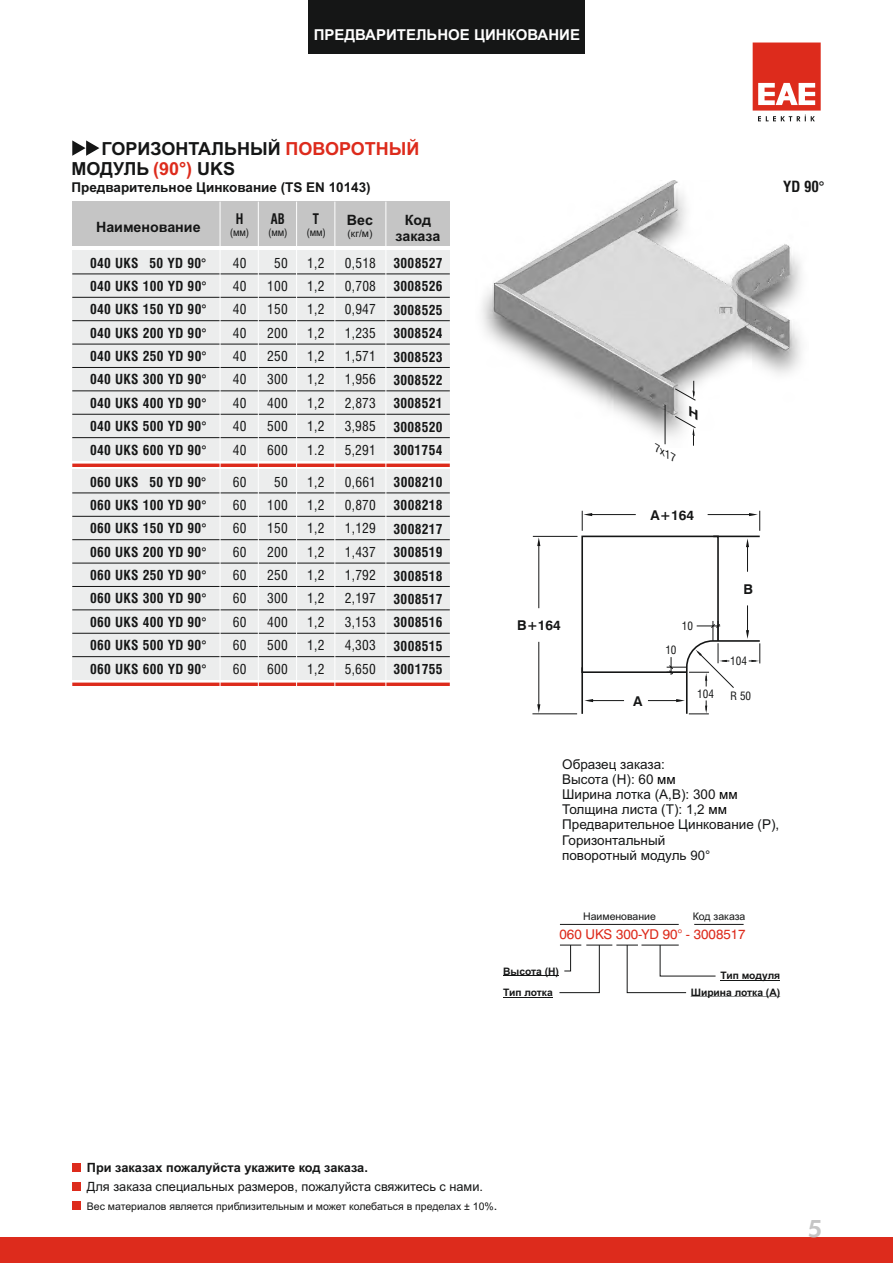
<style>
.page{position:relative;width:893px;height:1263px;background:#fff}
.page>*{position:absolute;margin:0;border:0;box-sizing:border-box;transform-origin:0 0}
.t1{font:800 24px "Futura BT";color:#c5c5c5}
.t2{font:700 18px/20.1px "Arial";color:#151616}
.t3{font:700 15px "Arial";color:#fff}
.t4{font:700 condensed 15px "Swiss 721 BT";color:#151616}
.t5{font:700 14.25px/15.9px "Arial";color:#151616;text-align:center}
.t6{font:700 condensed 14.25px "Swiss 721 BT";color:#151616;scale:.9 1}
.t7{font:700 condensed 13.5px/23.4px "Swiss 721 BT";letter-spacing:.02em;color:#151616;text-align:justify}
.t8{font:condensed 13.5px/23.4px "Swiss 721 BT";letter-spacing:.02em;color:#151616;text-align:justify}
.t9{font:13.5px/15.1px "Arial";color:#151616}
.t10{font:700 13.5px "Arial";color:#151616}
.t11{font:13.5px "Swiss 721 BT";color:#dd2b1c}
.t12{font:700 13.5px "Swiss 721 BT";color:#151616}
.t13{font:12.75px/19.2px "Arial";color:#151616}
.t14{font:condensed 11.25px "Swiss 721 BT";color:#151616}
.t15{font:10.5px "Arial";color:#151616}
.t16{font:10.5px "Swiss 721 BT";color:#151616;scale:.9 1}
.t17{font:700 10.35px/21.6px "Arial";color:#151616}
.t18{font:10.05px "Arial";color:#151616}
.t19{font:italic condensed 9.75px "Swiss 721 BT";color:#151616;scale:1.33 1}
.s1{color:#dd2b1c}
.s2{font-family:"Arial"}
.s3{font-size:10.5px}
.s4{color:#000}
.s5{font-size:13.2px}
.s6{font-weight:700}
.s7{font-size:12.75px}
</style>
<div class="page">
<img style="left:481px;top:181px;width:320px;height:264px">
<hr style="left:532px;top:713px;width:45px;height:1px;background:#151616">
<hr style="left:533px;top:536px;width:44px;height:1px;background:#151616">
<hr style="left:539px;top:542px;width:1px;height:66px;background:#151616">
<svg style="left:537px;top:537px;width:3px;height:9px"></svg>
<hr style="left:539px;top:642px;width:1px;height:67px;background:#151616">
<svg style="left:537px;top:704px;width:3px;height:9px"></svg>
<div style="left:0;top:1237px;width:893px;height:26px;background:#dd2b1c"></div>
<svg style="left:753px;top:43px;width:68px;height:78px"></svg>
<div style="left:72px;top:250px;width:378px;height:211px;background:#eceded"></div>
<hr style="left:72px;top:391px;width:378px;height:1px;background:#151616">
<hr style="left:72px;top:414px;width:378px;height:1px;background:#151616">
<hr style="left:72px;top:437px;width:378px;height:1px;background:#151616">
<hr style="left:72px;top:464px;width:378px;height:3px;background:#dd2b1c">
<div style="left:72px;top:469px;width:378px;height:211px;background:#eceded"></div>
<hr style="left:72px;top:493px;width:378px;height:1px;background:#151616">
<hr style="left:72px;top:516px;width:378px;height:1px;background:#151616">
<hr style="left:72px;top:539px;width:378px;height:1px;background:#151616">
<hr style="left:72px;top:563px;width:378px;height:1px;background:#151616">
<hr style="left:72px;top:586px;width:378px;height:1px;background:#151616">
<hr style="left:72px;top:610px;width:378px;height:1px;background:#151616">
<hr style="left:72px;top:633px;width:378px;height:1px;background:#151616">
<hr style="left:72px;top:656px;width:378px;height:1px;background:#151616">
<svg style="left:72px;top:682px;width:378px;height:4px"></svg>
<svg style="left:72px;top:140px;width:27px;height:16px"></svg>
<div style="left:72px;top:202px;width:378px;height:44px;background:#c5c5c5"></div>
<hr style="left:72px;top:274px;width:378px;height:1px;background:#151616">
<hr style="left:72px;top:297px;width:378px;height:1px;background:#151616">
<hr style="left:72px;top:320px;width:378px;height:1px;background:#151616">
<hr style="left:72px;top:344px;width:378px;height:1px;background:#151616">
<hr style="left:72px;top:367px;width:378px;height:1px;background:#151616">
<hr style="left:220px;top:202px;width:1px;height:484px;background:#fff">
<hr style="left:258px;top:202px;width:1px;height:484px;background:#fff">
<hr style="left:296px;top:202px;width:1px;height:484px;background:#fff">
<hr style="left:334px;top:202px;width:1px;height:484px;background:#fff">
<hr style="left:385px;top:202px;width:1px;height:484px;background:#fff">
<hr style="left:665px;top:405px;width:1px;height:39px;background:#151616">
<div style="left:72px;top:1182px;width:9px;height:9px;background:#dd2b1c"></div>
<div style="left:72px;top:1163px;width:9px;height:8px;background:#dd2b1c"></div>
<div style="left:72px;top:1201px;width:9px;height:9px;background:#dd2b1c"></div>
<hr style="left:560px;top:924px;width:119px;height:1px;background:#151616">
<hr style="left:694px;top:924px;width:50px;height:1px;background:#151616">
<svg style="left:559px;top:944px;width:157px;height:49px"></svg>
<hr style="left:641px;top:945px;width:38px;height:1px;background:#151616">
<hr style="left:503px;top:975px;width:56px;height:1px;background:#151616">
<hr style="left:503px;top:997px;width:50px;height:1px;background:#151616">
<hr style="left:691px;top:996px;width:72px;height:1px;background:#151616">
<svg style="left:763px;top:996px;width:17px;height:1px"></svg>
<hr style="left:720px;top:980px;width:60px;height:1px;background:#151616">
<div style="left:308px;top:0;width:277px;height:53px;background:#151616"></div>
<svg style="left:581px;top:511px;width:180px;height:204px"></svg>
<svg style="left:675px;top:381px;width:23px;height:65px"></svg>
<p class="t3" style="left:314px;top:29px;width:268px">ПРЕДВАРИТЕЛЬНОЕ ЦИНКОВАНИЕ</p>
<p class="t2" style="left:71px;top:141px;width:349px;text-indent:30px">ГОРИЗОНТАЛЬНЫЙ <span class="s1">ПОВОРОТНЫЙ<br></span>МОДУЛЬ <span class="s1">(90°)</span> UKS</p>
<p class="t10" style="left:71px;top:182px;width:301px">Предварительное Цинкование (TS EN 10143)</p>
<p class="t6" style="left:236px;top:213px;width:10px">H</p>
<p class="t6" style="left:313px;top:213px;width:8px">T</p>
<p class="t16" style="left:230px;top:228px;width:66px">(<span class="s2">мм</span>) (<span class="s2">мм</span>)</p>
<p class="t16" style="left:307px;top:228px;width:23px">(<span class="s2">мм</span>)</p>
<p class="t6" style="left:271px;top:213px;width:17px">AB</p>
<p class="t5" style="left:96px;top:220px;width:106px">Наименование</p>
<p class="t5" style="left:396px;top:213px;width:46px">Код заказа</p>
<p class="t5" style="left:347px;top:213px;width:27px">Вес</p>
<p class="t18" style="left:348px;top:230px;width:26px">(кг/<span class="s3">м</span>)</p>
<p class="t7" style="left:90px;top:252px;width:117px">040 UKS 50 YD 90° 040 UKS 100 YD 90° 040 UKS 150 YD 90° 040 UKS 200 YD 90° 040 UKS 250 YD 90° 040 UKS 300 YD 90° 040 UKS 400 YD 90° 040 UKS 500 YD 90° 040 UKS 600 YD 90°</p>
<p class="t7" style="left:90px;top:471px;width:117px">060 UKS 50 YD 90° 060 UKS 100 YD 90° 060 UKS 150 YD 90° 060 UKS 200 YD 90° 060 UKS 250 YD 90° 060 UKS 300 YD 90° 060 UKS 400 YD 90° 060 UKS 500 YD 90° 060 UKS 600 YD 90°</p>
<p class="t8" style="left:233px;top:252px;width:15px">40<br>40<br>40<br>40<br>40<br>40<br>40<br>40<br>40</p>
<p class="t8" style="left:267px;top:252px;width:22px;text-align:center">50<br>100<br>150<br>200<br>250<br>300<br>400<br>500<br>600</p>
<p class="t8" style="left:307px;top:252px;width:19px">1,2<br>1,2<br>1,2<br>1,2<br>1,2<br>1,2<br>1,2<br>1,2<br>1.2</p>
<p class="t8" style="left:345px;top:252px;width:33px">0,518<br>0,708<br>0,947<br>1,235<br>1,571<br>1,956<br>2,873<br>3,985<br>5,291</p>
<p class="t8" style="left:233px;top:471px;width:15px">60<br>60<br>60<br>60<br>60<br>60<br>60<br>60<br>60</p>
<p class="t8" style="left:267px;top:471px;width:22px;text-align:center">50<br>100<br>150<br>200<br>250<br>300<br>400<br>500<br>600</p>
<p class="t8" style="left:307px;top:471px;width:19px">1,2<br>1,2<br>1,2<br>1,2<br>1,2<br>1,2<br>1,2<br>1,2<br>1,2</p>
<p class="t8" style="left:345px;top:471px;width:33px">0,661<br>0,870<br>1,129<br>1,437<br>1,792<br>2,197<br>3,153<br>4,303<br>5,650</p>
<p class="t7" style="left:394px;top:253px;width:50px">3008527<br>3008526<br>3008525<br>3008524<br>3008523<br>3008522<br>3008521<br>3008520<br>3001754</p>
<p class="t7" style="left:394px;top:472px;width:50px">3008210<br>3008218<br>3008217<br>3008519<br>3008518<br>3008517<br>3008516<br>3008515<br>3001755</p>
<p class="t12" style="left:517px;top:620px;width:45px">B+164</p>
<p class="t4" style="left:783px;top:181px;width:42px">YD 90°</p>
<p class="t19" style="left:658px;top:444px;width:20px;rotate:30deg">7x17</p>
<p class="t12" style="left:651px;top:509px;width:45px">A+164</p>
<p class="t14" style="left:682px;top:621px;width:13px">10</p>
<p class="t14" style="left:665px;top:645px;width:13px">10</p>
<p class="t12" style="left:743px;top:583px;width:11px">B</p>
<p class="t14" style="left:730px;top:657px;width:18px">104</p>
<p class="t14" style="left:697px;top:689px;width:18px">104</p>
<p class="t14" style="left:731px;top:692px;width:22px">R 50</p>
<p class="t9" style="left:562px;top:758px;width:219px">Образец заказа:<br>Высота (Н): 60 <span class="s4">мм<br></span>Ширина лотка (А,B): 300 <span class="s4">мм<br></span>Толщина листа (Т): 1,2 <span class="s4">мм<br></span>Предварительное Цинкование (Р),<br>Горизонтальный<br>поворотный модуль <span class="s5">90°</span></p>
<p class="t15" style="left:583px;top:912px;width:74px">Наименование</p>
<p class="t15" style="left:693px;top:912px;width:54px">Код заказа</p>
<p class="t11" style="left:559px;top:929px;width:188px">060 UKS 300-YD 90° - 3008517</p>
<p class="t17" style="left:503px;top:961px;width:57px">Высота (Н)<br>Тип лотка</p>
<p class="t13" style="left:87px;top:1159px;width:398px"><span class="s6">При заказах пожалуйста укажите код заказа.<br></span>Для заказа специальных размеров, пожалуйста свяжитесь с нами.</p>
<p class="t15" style="left:87px;top:1202px;width:412px">Bес материалов является приблизительным и может колебаться в пределах ± 10%<span class="s7">.</span></p>
<p class="t17" style="left:720px;top:966px;width:61px">Тип модуля</p>
<p class="t17" style="left:691px;top:982px;width:91px">Ширина лотка (A)</p>
<p class="t1" style="left:808px;top:1218px;width:16px">5</p>
</div>
